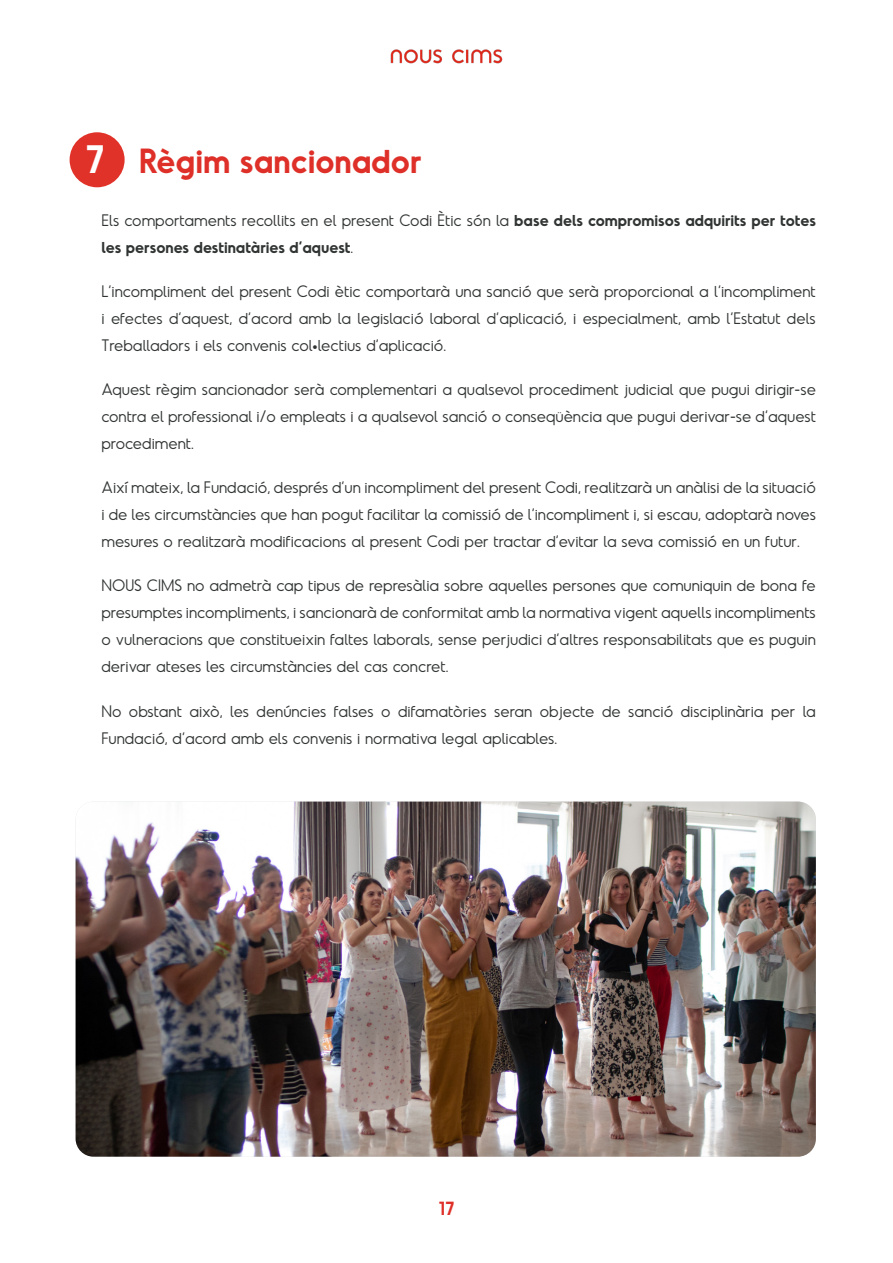
<style>
.page{position:relative;width:893px;height:1263px;background:#fff}
.page>*{position:absolute;margin:0;border:0;box-sizing:border-box;transform-origin:0 0}
.t1{font:600 37.5px "Odudo";color:#fff}
.t2{font:600 33px "Odudo";color:#de3029}
.t3{font:600 18px "Odudo";color:#de3029}
.texto_general{font:300 15.75px/27px "Odudo";color:#303432;text-align:justify}
.texto_general-2{font:600 15.75px/27px "Odudo";color:#303432}
.s1{font-weight:300}
</style>
<div class="page">
<img style="left:391px;top:49px;width:111px;height:15px">
<div style="left:70px;top:132px;width:55px;height:55px;background:#e13229;border-radius:50%"></div>
<img style="left:76px;top:801px;width:740px;height:356px">
<p class="t1" style="left:86px;top:135px;width:20px">7</p>
<p class="t2" style="left:139px;top:140px;width:284px">Règim sancionador</p>
<p class="texto_general-2" style="left:101px;top:207px;width:716px"><span class="s1">Els comportaments recollits en el present Codi Ètic són la</span> base dels compromisos adquirits per totes les persones destinatàries d’aquest<span class="s1">.</span></p>
<p class="texto_general" style="left:101px;top:278px;width:716px">L’incompliment del present Codi ètic comportarà una sanció que serà proporcional a l’incompliment i efectes d’aquest, d’acord amb la legislació laboral d’aplicació, i especialment, amb l’Estatut dels Treballadors i els convenis col·lectius d’aplicació.</p>
<p class="texto_general" style="left:101px;top:376px;width:716px">Aquest règim sancionador serà complementari a qualsevol procediment judicial que pugui dirigir-se contra el professional i/o empleats i a qualsevol sanció o conseqüència que pugui derivar-se d’aquest procediment.</p>
<p class="texto_general" style="left:101px;top:474px;width:716px">Així mateix, la Fundació, després d’un incompliment del present Codi, realitzarà un anàlisi de la situació i de les circumstàncies que han pogut facilitar la comissió de l’incompliment i, si escau, adoptarà noves mesures o realitzarà modificacions al present Codi per tractar d’evitar la seva comissió en un futur.</p>
<p class="texto_general" style="left:101px;top:572px;width:716px">NOUS CIMS no admetrà cap tipus de represàlia sobre aquelles persones que comuniquin de bona fe presumptes incompliments, i sancionarà de conformitat amb la normativa vigent aquells incompliments o vulneracions que constitueixin faltes laborals, sense perjudici d’altres responsabilitats que es puguin derivar ateses les circumstàncies del cas concret.</p>
<p class="texto_general" style="left:101px;top:697px;width:716px">No obstant això, les denúncies falses o difamatòries seran objecte de sanció disciplinària per la<br>Fundació, d’acord amb els convenis i normativa legal aplicables.</p>
<p class="t3" style="left:439px;top:1197px;width:17px">17</p>
</div>
